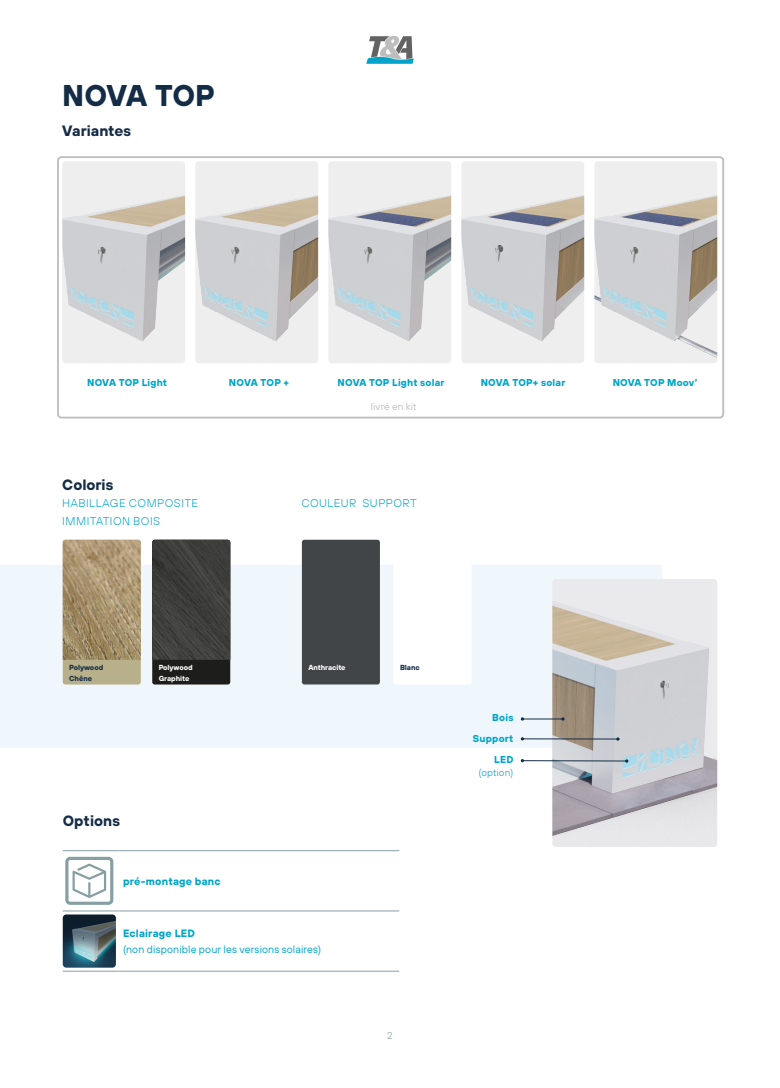
<style>
.page{position:relative;width:780px;height:1088px;background:#fff}
.page>*{position:absolute;margin:0;border:0;box-sizing:border-box;transform-origin:0 0}
.h2_system_name{font:700 30px "TT Hoves";letter-spacing:-.015em;color:#142c45}
.h2_s_legend{font:700 15px "TT Hoves";color:#142c45}
.h2_s_legend-2{font:300 11.25px/17.5px "TT Hoves";letter-spacing:.04em;color:#00a4ca}
.t1{font:10.62px/16px "TT Hoves";letter-spacing:.01em;color:#00a4ca}
.t2{font:700 10.62px "TT Hoves";letter-spacing:.015em;color:#00a4ca}
.Specs_Text{font:700 10px "TT Hoves";letter-spacing:.015em;color:#00a4ca}
.t3{font:300 10px/13.1px "TT Hoves";letter-spacing:.01em;color:#00a4ca;text-align:right}
.Specs_Text-2{font:10px "TT Hoves";letter-spacing:.015em;color:#bebfbe}
.t4{font:300 10px "TT Hoves";color:#869fa3}
.t5{font:700 7.38px/11px "TT Hoves";letter-spacing:-.005em;color:#fff}
.t6{font:700 7.38px "TT Hoves";letter-spacing:-.005em;color:#142c45}
.s1{font-weight:700}
</style>
<div class="page">
<div style="left:0;top:565px;width:662px;height:183px;background:#f0f7fc"></div>
<div style="left:57px;top:156px;width:667px;height:262px;border:2px solid #bebfbe;border-radius:4px"></div>
<div style="left:393px;top:540px;width:78px;height:144px;background:#fff;border-radius:3px"></div>
<div style="left:302px;top:540px;width:78px;height:144px;background:#414548;border-radius:3px"></div>
<div style="left:63px;top:540px;width:78px;height:144px;background:#b8b08a;border-radius:3px"></div>
<img style="left:63px;top:540px;width:78px;height:120px">
<div style="left:152px;top:540px;width:78px;height:144px;background:#1d1d1b;border-radius:3px"></div>
<img style="left:152px;top:540px;width:78px;height:120px">
<img style="left:552px;top:579px;width:165px;height:268px">
<hr style="left:522px;top:718px;width:41px;height:1px;background:#142c45">
<svg style="left:520px;top:717px;width:4px;height:4px"></svg>
<hr style="left:522px;top:738px;width:96px;height:1px;background:#142c45">
<hr style="left:522px;top:760px;width:104px;height:1px;background:#142c45">
<svg style="left:625px;top:759px;width:3px;height:4px"></svg>
<img style="left:195px;top:161px;width:123px;height:202px">
<img style="left:461px;top:161px;width:123px;height:202px">
<img style="left:328px;top:161px;width:123px;height:202px">
<img style="left:594px;top:161px;width:123px;height:202px">
<img style="left:62px;top:161px;width:123px;height:202px">
<hr style="left:63px;top:850px;width:56px;height:1px;background:#869fa3">
<hr style="left:119px;top:850px;width:280px;height:1px;background:#869fa3">
<hr style="left:63px;top:911px;width:56px;height:1px;background:#869fa3">
<hr style="left:119px;top:911px;width:280px;height:1px;background:#869fa3">
<hr style="left:63px;top:971px;width:56px;height:1px;background:#869fa3">
<hr style="left:119px;top:971px;width:280px;height:1px;background:#869fa3">
<div style="left:65px;top:857px;width:48px;height:48px;border:3px solid #869fa3;border-radius:3px"></div>
<svg style="left:72px;top:863px;width:34px;height:35px"></svg>
<img style="left:63px;top:914px;width:53px;height:53px">
<svg style="left:366px;top:36px;width:47px;height:28px"></svg>
<p class="h2_system_name" style="left:62px;top:75px;width:154px">NOVA TOP</p>
<p class="h2_s_legend" style="left:62px;top:120px;width:70px">Variantes</p>
<p class="Specs_Text" style="left:87px;top:376px;width:81px">NOVA TOP Light</p>
<p class="Specs_Text" style="left:229px;top:376px;width:62px">NOVA TOP +</p>
<p class="Specs_Text" style="left:337px;top:376px;width:108px">NOVA TOP Light solar</p>
<p class="Specs_Text" style="left:480px;top:376px;width:86px">NOVA TOP+ solar</p>
<p class="Specs_Text" style="left:612px;top:376px;width:86px">NOVA TOP Moov’</p>
<p class="Specs_Text-2" style="left:371px;top:401px;width:47px">livré en kit</p>
<p class="h2_s_legend" style="left:62px;top:474px;width:53px">Coloris</p>
<p class="h2_s_legend-2" style="left:62px;top:494px;width:137px">HABILLAGE COMPOSITE<br>IMMITATION BOIS</p>
<p class="h2_s_legend-2" style="left:301px;top:494px;width:117px">COULEUR SUPPORT</p>
<p class="t6" style="left:69px;top:662px;width:36px">Polywood</p>
<p class="t5" style="left:308px;top:661px;width:39px">Anthracite</p>
<p class="t6" style="left:400px;top:662px;width:21px">Blanc</p>
<p class="t6" style="left:69px;top:673px;width:24px">Chêne</p>
<p class="t5" style="left:159px;top:661px;width:36px">Polywood<br>Graphite</p>
<p class="h2_s_legend" style="left:63px;top:811px;width:59px">Options</p>
<p class="t2" style="left:123px;top:874px;width:99px">pré-montage banc</p>
<p class="t1" style="left:123px;top:925px;width:200px"><span class="s1">Eclairage LED<br></span>(non disponible pour les versions solaires)</p>
<p class="t4" style="left:387px;top:1029px;width:7px">2</p>
<p class="Specs_Text" style="left:492px;top:711px;width:23px">Bois</p>
<p class="Specs_Text" style="left:473px;top:732px;width:42px">Support</p>
<p class="t3" style="left:478px;top:753px;width:36px"><span class="s1">LED </span>(option)</p>
</div>
